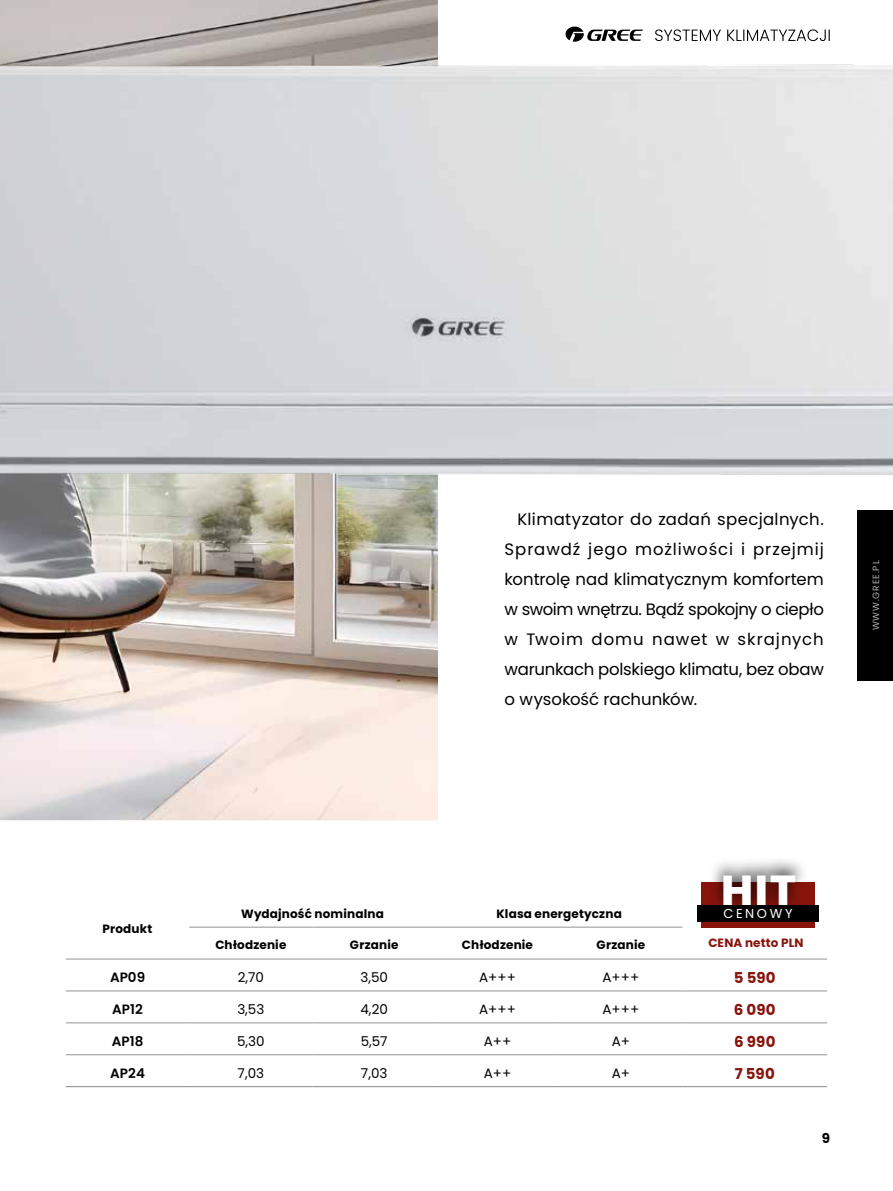
<style>
.page{position:relative;width:893px;height:1191px;background:#fff}
.page>*{position:absolute;margin:0;border:0;box-sizing:border-box;transform-origin:0 0}
.t1{font:800 43.2px "Poppins";color:#fff}
.t2{font:16.5px/30px "Poppins";letter-spacing:-.01em;color:#000;text-align:justify}
.t3{font:700 15px "Poppins";letter-spacing:.01em;color:#87150c}
.t4{font:13.5px "Poppins";color:#000}
.t5{font:600 13.5px "Poppins";letter-spacing:.005em;color:#000}
.t6{font:700 13.5px "Poppins";color:#000}
.t7{font:12.9px "Poppins";letter-spacing:.2em;color:#fff}
.t8{font:700 12px "Poppins";letter-spacing:.015em;color:#000}
.t9{font:700 12px "Poppins";letter-spacing:.01em;color:#87150c}
.t10{font:9px "Poppins";letter-spacing:.1em;color:#b3b2b2}
</style>
<div class="page">
<img style="left:0;top:0;width:438px;height:820px">
<hr style="left:66px;top:958px;width:123px;height:1px;background:#949494">
<hr style="left:189px;top:958px;width:124px;height:1px;background:#949494">
<hr style="left:313px;top:958px;width:123px;height:1px;background:#949494">
<hr style="left:436px;top:958px;width:123px;height:1px;background:#949494">
<hr style="left:559px;top:958px;width:123px;height:1px;background:#949494">
<hr style="left:682px;top:958px;width:145px;height:1px;background:#949494">
<hr style="left:66px;top:990px;width:123px;height:1px;background:#949494">
<hr style="left:189px;top:990px;width:124px;height:1px;background:#949494">
<hr style="left:313px;top:990px;width:123px;height:1px;background:#949494">
<hr style="left:436px;top:990px;width:123px;height:1px;background:#949494">
<hr style="left:559px;top:990px;width:123px;height:1px;background:#949494">
<hr style="left:682px;top:990px;width:145px;height:1px;background:#949494">
<hr style="left:66px;top:1022px;width:123px;height:1px;background:#949494">
<hr style="left:189px;top:1022px;width:124px;height:1px;background:#949494">
<hr style="left:313px;top:1022px;width:123px;height:1px;background:#949494">
<hr style="left:436px;top:1022px;width:123px;height:1px;background:#949494">
<hr style="left:559px;top:1022px;width:123px;height:1px;background:#949494">
<hr style="left:682px;top:1022px;width:145px;height:1px;background:#949494">
<hr style="left:66px;top:1054px;width:123px;height:1px;background:#949494">
<hr style="left:189px;top:1054px;width:124px;height:1px;background:#949494">
<hr style="left:313px;top:1054px;width:123px;height:1px;background:#949494">
<hr style="left:436px;top:1054px;width:123px;height:1px;background:#949494">
<hr style="left:559px;top:1054px;width:123px;height:1px;background:#949494">
<hr style="left:682px;top:1054px;width:145px;height:1px;background:#949494">
<hr style="left:66px;top:1086px;width:123px;height:1px;background:#878787">
<hr style="left:189px;top:1086px;width:124px;height:1px;background:#878787">
<hr style="left:313px;top:1086px;width:123px;height:1px;background:#878787">
<hr style="left:436px;top:1086px;width:123px;height:1px;background:#878787">
<hr style="left:559px;top:1086px;width:123px;height:1px;background:#878787">
<hr style="left:682px;top:1086px;width:145px;height:1px;background:#878787">
<hr style="left:189px;top:926px;width:124px;height:1px;background:#949494">
<hr style="left:313px;top:926px;width:123px;height:1px;background:#949494">
<hr style="left:436px;top:926px;width:123px;height:1px;background:#949494">
<hr style="left:559px;top:926px;width:123px;height:1px;background:#949494">
<img style="left:0;top:42px;width:893px;height:445px">
<div style="left:701px;top:882px;width:113px;height:45px;background:#87150c"></div>
<div style="left:709px;top:856px;width:100px;height:59px;background:#000;opacity:.75"></div>
<div style="left:697px;top:905px;width:121px;height:16px;background:#000"></div>
<div style="left:858px;top:510px;width:35px;height:170px;background:#000"></div>
<svg style="left:565px;top:26px;width:78px;height:16px"></svg>
<svg style="left:655px;top:29px;width:175px;height:12px"></svg>
<p class="t2" style="left:505px;top:504px;width:321px;text-indent:13px">Klimatyzator do zadań specjalnych.<br>Sprawdź jego możliwości i przejmij kontrolę nad klimatycznym komfortem w swoim wnętrzu. Bądź spokojny o ciepło w Twoim domu nawet w skrajnych warunkach polskiego klimatu, bez obaw o wysokość rachunków.</p>
<p class="t10" style="left:871px;top:630px;width:71px;rotate:-90deg">WWW.GREE.PL</p>
<p class="t8" style="left:103px;top:922px;width:51px">Produkt</p>
<p class="t8" style="left:241px;top:906px;width:144px">Wydajność nominalna</p>
<p class="t8" style="left:496px;top:906px;width:127px">Klasa energetyczna</p>
<p class="t8" style="left:215px;top:938px;width:73px">Chłodzenie</p>
<p class="t8" style="left:350px;top:938px;width:50px">Grzanie</p>
<p class="t8" style="left:462px;top:938px;width:73px">Chłodzenie</p>
<p class="t8" style="left:597px;top:938px;width:50px">Grzanie</p>
<h1 class="t1" style="left:721px;top:865px;width:76px">HIT</h1>
<p class="t7" style="left:723px;top:906px;width:71px">CENOWY</p>
<p class="t9" style="left:708px;top:936px;width:97px">CENA netto PLN</p>
<p class="t5" style="left:110px;top:969px;width:37px">AP09</p>
<p class="t4" style="left:238px;top:969px;width:28px">2,70</p>
<p class="t4" style="left:360px;top:969px;width:29px">3,50</p>
<p class="t4" style="left:479px;top:969px;width:38px">A+++</p>
<p class="t4" style="left:602px;top:969px;width:38px">A+++</p>
<p class="t3" style="left:734px;top:969px;width:43px">5 590</p>
<p class="t5" style="left:112px;top:1001px;width:32px">AP12</p>
<p class="t4" style="left:237px;top:1001px;width:29px">3,53</p>
<p class="t4" style="left:360px;top:1001px;width:29px">4,20</p>
<p class="t4" style="left:479px;top:1001px;width:38px">A+++</p>
<p class="t4" style="left:602px;top:1001px;width:38px">A+++</p>
<p class="t3" style="left:734px;top:1000px;width:43px">6 090</p>
<p class="t5" style="left:112px;top:1033px;width:33px">AP18</p>
<p class="t4" style="left:237px;top:1033px;width:29px">5,30</p>
<p class="t4" style="left:361px;top:1033px;width:28px">5,57</p>
<p class="t4" style="left:484px;top:1033px;width:29px">A++</p>
<p class="t4" style="left:612px;top:1033px;width:20px">A+</p>
<p class="t3" style="left:734px;top:1032px;width:43px">6 990</p>
<p class="t5" style="left:110px;top:1065px;width:36px">AP24</p>
<p class="t4" style="left:238px;top:1065px;width:28px">7,03</p>
<p class="t4" style="left:361px;top:1065px;width:28px">7,03</p>
<p class="t4" style="left:484px;top:1065px;width:29px">A++</p>
<p class="t4" style="left:612px;top:1065px;width:20px">A+</p>
<p class="t3" style="left:735px;top:1064px;width:42px">7 590</p>
<p class="t6" style="left:822px;top:1130px;width:10px">9</p>
</div>
